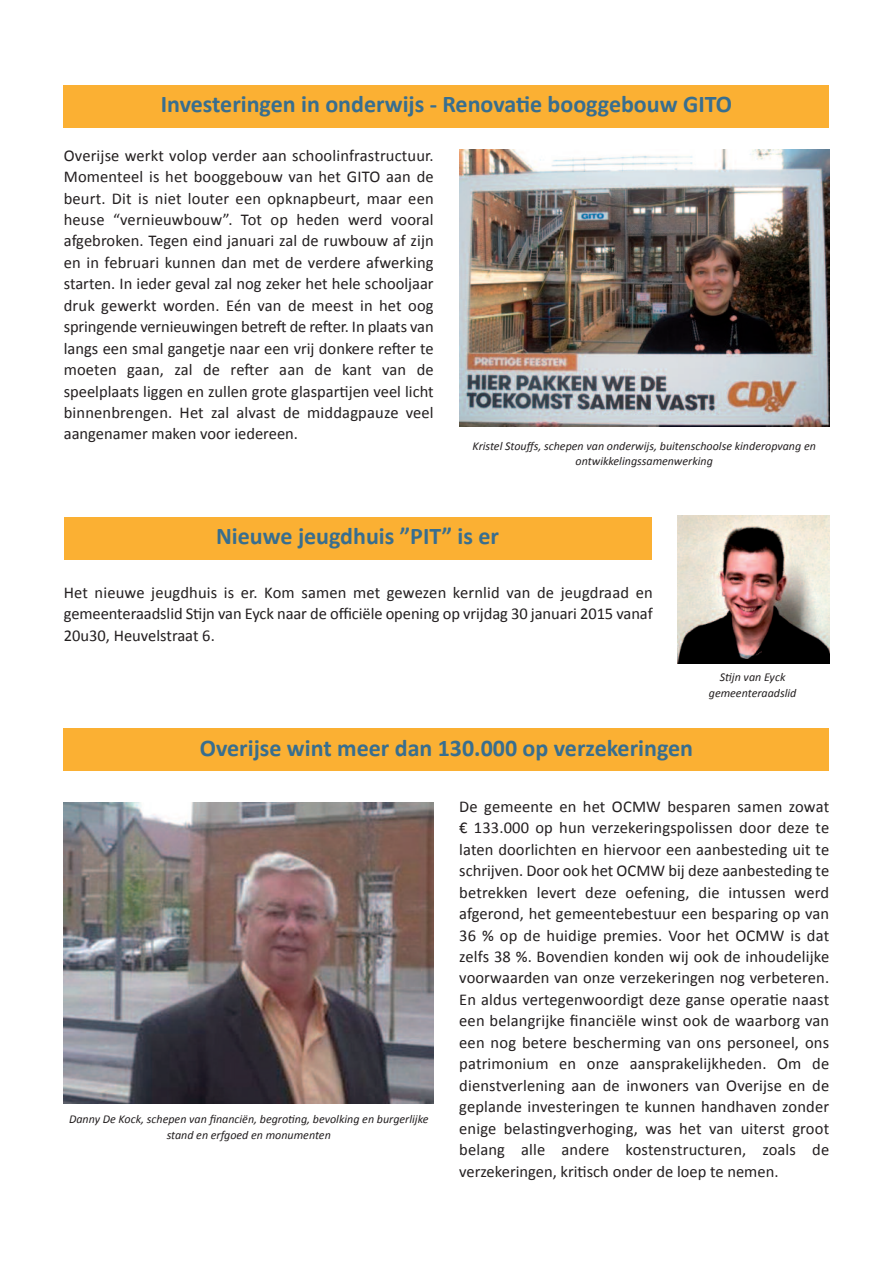
<style>
.page{position:relative;width:893px;height:1263px;background:#fff}
.page>*{position:absolute;margin:0;border:0;box-sizing:border-box;transform-origin:0 0}
.t1{font:700 24px "Calibri";color:#386e8f}
.t2{font:16.5px/21.5px "Calibri";color:#231f20;text-align:justify}
.t3{font:italic 12px/15.6px "Calibri";color:#231f20;text-align:center}
</style>
<div class="page">
<div style="left:64px;top:85px;width:765px;height:43px;background:#fbb033"></div>
<div style="left:64px;top:517px;width:587px;height:42px;background:#fbb033"></div>
<div style="left:64px;top:728px;width:765px;height:43px;background:#fbb033"></div>
<img style="left:459px;top:149px;width:370px;height:278px">
<img style="left:64px;top:802px;width:370px;height:301px">
<img style="left:677px;top:516px;width:152px;height:147px">
<h1 class="t1" style="left:161px;top:89px;width:573px">Investeringen in onderwijs - Renovatie booggebouw GITO</h1>
<p class="t2" style="left:64px;top:144px;width:371px">Overijse werkt volop verder aan schoolinfrastructuur.<br>Momenteel is het booggebouw van het GITO aan de beurt. Dit is niet louter een opknapbeurt, maar een heuse “vernieuwbouw”. Tot op heden werd vooral afgebroken. Tegen eind januari zal de ruwbouw af zijn en in februari kunnen dan met de verdere afwerking starten. In ieder geval zal nog zeker het hele schooljaar druk gewerkt worden. Eén van de meest in het oog springende vernieuwingen betreft de refter. In plaats van langs een smal gangetje naar een vrij donkere refter te moeten gaan, zal de refter aan de kant van de speelplaats liggen en zullen grote glaspartijen veel licht binnenbrengen. Het zal alvast de middagpauze veel aangenamer maken voor iedereen.</p>
<p class="t3" style="left:472px;top:439px;width:345px">Kristel Stouffs, schepen van onderwijs, buitenschoolse kinderopvang en ontwikkelingssamenwerking</p>
<h1 class="t1" style="left:216px;top:521px;width:284px">Nieuwe jeugdhuis ”PIT” is er</h1>
<p class="t2" style="left:64px;top:581px;width:590px">Het nieuwe jeugdhuis is er. Kom samen met gewezen kernlid van de jeugdraad en gemeenteraadslid Stijn van Eyck naar de officiële opening op vrijdag 30 januari 2015 vanaf 20u30, Heuvelstraat 6.</p>
<h1 class="t1" style="left:200px;top:733px;width:495px">Overijse wint meer dan 130.000 op verzekeringen</h1>
<p class="t3" style="left:709px;top:670px;width:89px">Stijn van Eyck gemeenteraadslid</p>
<p class="t3" style="left:69px;top:1112px;width:361px">Danny De Kock, schepen van financiën, begroting, bevolking en burgerlijke stand en erfgoed en monumenten</p>
<p class="t2" style="left:459px;top:795px;width:371px">De gemeente en het OCMW besparen samen zowat € 133.000 op hun verzekeringspolissen door deze te laten doorlichten en hiervoor een aanbesteding uit te schrijven. Door ook het OCMW bij deze aanbesteding te betrekken levert deze oefening, die intussen werd afgerond, het gemeentebestuur een besparing op van 36 % op de huidige premies. Voor het OCMW is dat zelfs 38 %. Bovendien konden wij ook de inhoudelijke voorwaarden van onze verzekeringen nog verbeteren.<br>En aldus vertegenwoordigt deze ganse operatie naast een belangrijke financiële winst ook de waarborg van een nog betere bescherming van ons personeel, ons patrimonium en onze aansprakelijkheden. Om de dienstverlening aan de inwoners van Overijse en de geplande investeringen te kunnen handhaven zonder enige belastingverhoging, was het van uiterst groot belang alle andere kostenstructuren, zoals de verzekeringen, kritisch onder de loep te nemen.</p>
</div>
